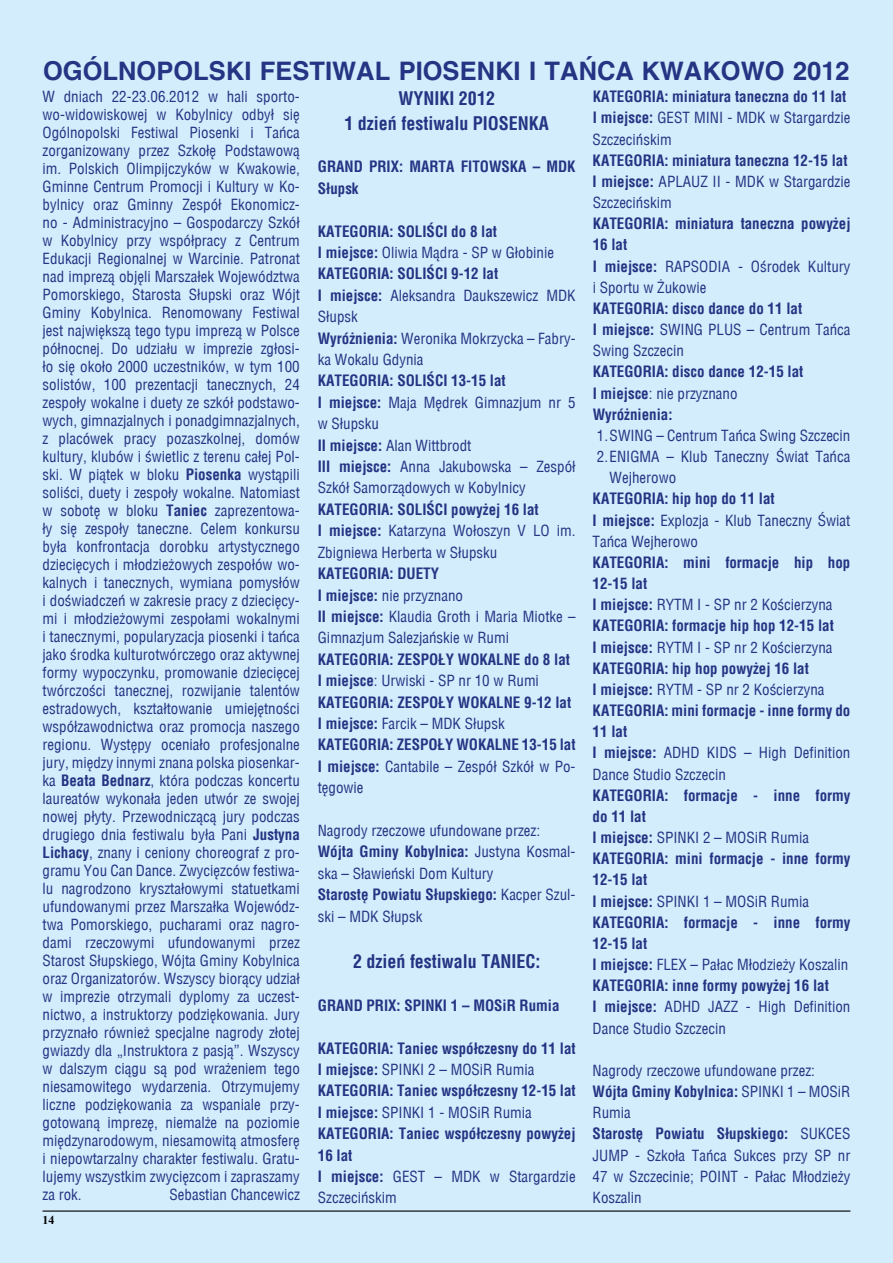
<style>
.page{position:relative;width:893px;height:1263px;background:#d4edfc}
.page>*{position:absolute;margin:0;border:0;box-sizing:border-box;transform-origin:0 0}
.t1{font:700 25.5px "Switzerland";color:#253483}
.t2{font:700 18px/25px "Switzerland Condensed";color:#253483;text-align:center}
.t3{font:15px/18px "Switzerland Condensed";color:#253483}
.t4{font:700 15px/21.1px "Switzerland Condensed";color:#253483}
.t5{font:700 12px "Times New Roman";color:#000}
.s1{font-weight:700}
.s2{font-weight:400}
</style>
<div class="page">
<hr style="left:43px;top:1210px;width:807px;height:1px;background:#000">
<h1 class="t1" style="left:43px;top:55px;width:808px">OGÓLNOPOLSKI FESTIWAL PIOSENKI I TAŃCA KWAKOWO 2012</h1>
<p class="t3" style="left:43px;top:87px;width:259px;text-align:justify">W dniach 22-23.06.2012 w hali sporto&shy;wo-widowiskowej w Kobylnicy odbył się Ogólnopolski Festiwal Piosenki i Tańca zorganizowany przez Szkołę Podstawową im. Polskich Olimpijczyków w Kwakowie, Gminne Centrum Promocji i Kultury w Ko&shy;bylnicy oraz Gminny Zespół Ekonomicz&shy;no - Administracyjno – Gospodarczy Szkół w Kobylnicy przy współpracy z Centrum Edukacji Regionalnej w Warcinie. Patronat nad imprezą objęli Marszałek Województwa Pomorskiego, Starosta Słupski oraz Wójt Gminy Kobylnica. Renomowany Festiwal jest największą tego typu imprezą w Polsce północnej. Do udziału w imprezie zgłosi&shy;ło się około 2000 uczestników, w tym 100 solistów, 100 prezentacji tanecznych, 24 zespoły wokalne i duety ze szkół podstawo&shy;wych, gimnazjalnych i ponadgimnazjalnych, z placówek pracy pozaszkolnej, domów kultury, klubów i świetlic z terenu całej Pol&shy;ski. W piątek w bloku <span class="s1">Piosenka</span> wystąpili soliści, duety i zespoły wokalne. Natomiast w sobotę w bloku <span class="s1">Taniec</span> zaprezentowa&shy;ły się zespoły taneczne. Celem konkursu była konfrontacja dorobku artystycznego dziecięcych i młodzieżowych zespołów wo&shy;kalnych i tanecznych, wymiana pomysłów i doświadczeń w zakresie pracy z dziecięcy&shy;mi i młodzieżowymi zespołami wokalnymi i tanecznymi, popularyzacja piosenki i tańca jako środka kulturotwórczego oraz aktywnej formy wypoczynku, promowanie dziecięcej twórczości tanecznej, rozwijanie talentów estradowych, kształtowanie umiejętności współzawodnictwa oraz promocja naszego regionu. Występy oceniało profesjonalne jury, między innymi znana polska piosenkar&shy;ka <span class="s1">Beata Bednarz</span>, która podczas koncertu laureatów wykonała jeden utwór ze swojej nowej płyty. Przewodniczącą jury podczas drugiego dnia festiwalu była Pani <span class="s1">Justyna Lichacy</span>, znany i ceniony choreograf z pro&shy;gramu You Can Dance. Zwycięzców festiwa&shy;lu nagrodzono kryształowymi statuetkami ufundowanymi przez Marszałka Wojewódz&shy;twa Pomorskiego, pucharami oraz nagro&shy;dami rzeczowymi ufundowanymi przez Starost Słupskiego, Wójta Gminy Kobylnica oraz Organizatorów. Wszyscy biorący udział w imprezie otrzymali dyplomy za uczest&shy;nictwo, a instruktorzy podziękowania. Jury przyznało również specjalne nagrody złotej gwiazdy dla „Instruktora z pasją”. Wszyscy w dalszym ciągu są pod wrażeniem tego niesamowitego wydarzenia. Otrzymujemy liczne podziękowania za wspaniale przy&shy;gotowaną imprezę, niemalże na poziomie międzynarodowym, niesamowitą atmosferę i niepowtarzalny charakter festiwalu. Gratu&shy;lujemy wszystkim zwycięzcom i zapraszamy za rok.</p>
<p class="t4" style="left:593px;top:86px;width:259px">KATEGORIA: miniatura taneczna do 11 lat<br>I miejsce: <span class="s2">GEST MINI - MDK w Stargardzie<br>Szczecińskim</span></p>
<p class="t4" style="left:593px;top:150px;width:259px">KATEGORIA: miniatura taneczna 12-15 lat<br>I miejsce: <span class="s2">APLAUZ II - MDK w Stargardzie<br>Szczecińskim</span></p>
<p class="t4" style="left:593px;top:213px;width:259px">KATEGORIA: miniatura taneczna powyżej<br>16 lat<br>I miejsce: <span class="s2">RAPSODIA - Ośrodek Kultury i Sportu w Żukowie</span></p>
<p class="t4" style="left:593px;top:298px;width:259px">KATEGORIA: disco dance do 11 lat<br>I miejsce: <span class="s2">SWING PLUS – Centrum Tańca<br>Swing Szczecin</span></p>
<p class="t4" style="left:593px;top:361px;width:212px">KATEGORIA: disco dance 12-15 lat<br>I miejsce<span class="s2">: nie przyznano<br></span>Wyróżnienia:</p>
<p class="t3" style="left:597px;top:426px;width:255px">1.SWING – Centrum Tańca Swing Szczecin</p>
<p class="t3" style="left:597px;top:448px;width:255px">2.ENIGMA – Klub Taneczny Świat Tańca</p>
<p class="t3" style="left:610px;top:469px;width:68px">Wejherowo</p>
<p class="t3" style="left:593px;top:488px;width:259px;line-height:21.1px"><span class="s1">KATEGORIA: hip hop do 11 lat<br>I miejsce:</span> Explozja - Klub Taneczny Świat<br>Tańca Wejherowo</p>
<p class="t4" style="left:593px;top:552px;width:259px">KATEGORIA: mini formacje hip hop<br>12-15 lat<br>I miejsce: <span class="s2">RYTM I - SP nr 2 Kościerzyna<br></span>KATEGORIA: formacje hip hop 12-15 lat<br>I miejsce: <span class="s2">RYTM I - SP nr 2 Kościerzyna<br></span>KATEGORIA: hip hop powyżej 16 lat<br>I miejsce: <span class="s2">RYTM - SP nr 2 Kościerzyna<br></span>KATEGORIA: mini formacje - inne formy do<br>11 lat<br>I miejsce: <span class="s2">ADHD KIDS – High Definition<br>Dance Studio Szczecin</span></p>
<p class="t4" style="left:593px;top:785px;width:259px">KATEGORIA: formacje - inne formy do 11 lat<br>I miejsce: <span class="s2">SPINKI 2 – MOSiR Rumia<br></span>KATEGORIA: mini formacje - inne formy<br>12-15 lat<br>I miejsce: <span class="s2">SPINKI 1 – MOSiR Rumia<br></span>KATEGORIA: formacje - inne formy<br>12-15 lat<br>I miejsce: <span class="s2">FLEX – Pałac Młodzieży Koszalin<br></span>KATEGORIA: inne formy powyżej 16 lat<br>I miejsce: <span class="s2">ADHD JAZZ - High Definition<br>Dance Studio Szczecin</span></p>
<p class="t3" style="left:593px;top:1060px;width:259px;line-height:21.1px">Nagrody rzeczowe ufundowane przez:<br><span class="s1">Wójta Gminy Kobylnica:</span> SPINKI 1 – MOSiR<br>Rumia<br><span class="s1">Starostę Powiatu Słupskiego:</span> SUKCES<br>JUMP - Szkoła Tańca Sukces przy SP nr<br>47 w Szczecinie; POINT - Pałac Młodzieży<br>Koszalin</p>
<p class="t2" style="left:344px;top:85px;width:206px">WYNIKI 2012<br>1 dzień festiwalu PIOSENKA</p>
<p class="t4" style="left:318px;top:156px;width:259px">GRAND PRIX: MARTA FITOWSKA – MDK<br>Słupsk</p>
<p class="t3" style="left:318px;top:220px;width:259px;line-height:21.5px"><span class="s1">KATEGORIA: SOLIŚCI do 8 lat<br>I miejsce:</span> Oliwia Mądra - SP w Głobinie<br><span class="s1">KATEGORIA: SOLIŚCI 9-12 lat<br>I miejsce:</span> Aleksandra Daukszewicz MDK<br>Słupsk<br><span class="s1">Wyróżnienia:</span> Weronika Mokrzycka – Fabry&shy;ka Wokalu Gdynia</p>
<p class="t3" style="left:318px;top:370px;width:259px;line-height:21.5px"><span class="s1">KATEGORIA: SOLIŚCI 13-15 lat<br>I miejsce:</span> Maja Mędrek Gimnazjum nr 5 w Słupsku<br><span class="s1">II miejsce:</span> Alan Wittbrodt<br><span class="s1">III miejsce:</span> Anna Jakubowska – Zespół<br>Szkół Samorządowych w Kobylnicy</p>
<p class="t3" style="left:318px;top:499px;width:259px;line-height:21.5px"><span class="s1">KATEGORIA: SOLIŚCI powyżej 16 lat<br>I miejsce:</span> Katarzyna Wołoszyn V LO im.<br>Zbigniewa Herberta w Słupsku</p>
<p class="t3" style="left:318px;top:563px;width:259px;line-height:21.5px"><span class="s1">KATEGORIA: DUETY<br>I miejsce:</span> nie przyznano<br><span class="s1">II miejsce:</span> Klaudia Groth i Maria Miotke –<br>Gimnazjum Salezjańskie w Rumi</p>
<p class="t4" style="left:318px;top:648px;width:259px">KATEGORIA: ZESPOŁY WOKALNE do 8 lat<br>I miejsce<span class="s2">: Urwiski - SP nr 10 w Rumi<br></span>KATEGORIA: ZESPOŁY WOKALNE 9-12 lat<br>I miejsce: <span class="s2">Farcik – MDK Słupsk<br></span>KATEGORIA: ZESPOŁY WOKALNE 13-15 lat<br>I miejsce: <span class="s2">Cantabile – Zespół Szkół w Po&shy;tęgowie</span></p>
<p class="t3" style="left:318px;top:820px;width:259px;line-height:21.5px">Nagrody rzeczowe ufundowane przez:<br><span class="s1">Wójta Gminy Kobylnica:</span> Justyna Kosmal&shy;ska – Sławieński Dom Kultury<br><span class="s1">Starostę Powiatu Słupskiego:</span> Kacper Szul&shy;ski – MDK Słupsk</p>
<p class="t2" style="left:353px;top:949px;width:189px">2 dzień festiwalu TANIEC:</p>
<p class="t4" style="left:318px;top:995px;width:243px">GRAND PRIX: SPINKI 1 – MOSiR Rumia</p>
<p class="t4" style="left:318px;top:1037px;width:259px">KATEGORIA: Taniec współczesny do 11 lat<br>I miejsce: <span class="s2">SPINKI 2 – MOSiR Rumia<br></span>KATEGORIA: Taniec współczesny 12-15 lat<br>I miejsce: <span class="s2">SPINKI 1 - MOSiR Rumia<br></span>KATEGORIA: Taniec współczesny powyżej<br>16 lat<br>I miejsce: <span class="s2">GEST – MDK w Stargardzie<br>Szczecińskim</span></p>
<p class="t3" style="left:170px;top:1185px;width:132px">Sebastian Chancewicz</p>
<p class="t5" style="left:43px;top:1212px;width:13px">14</p>
</div>
